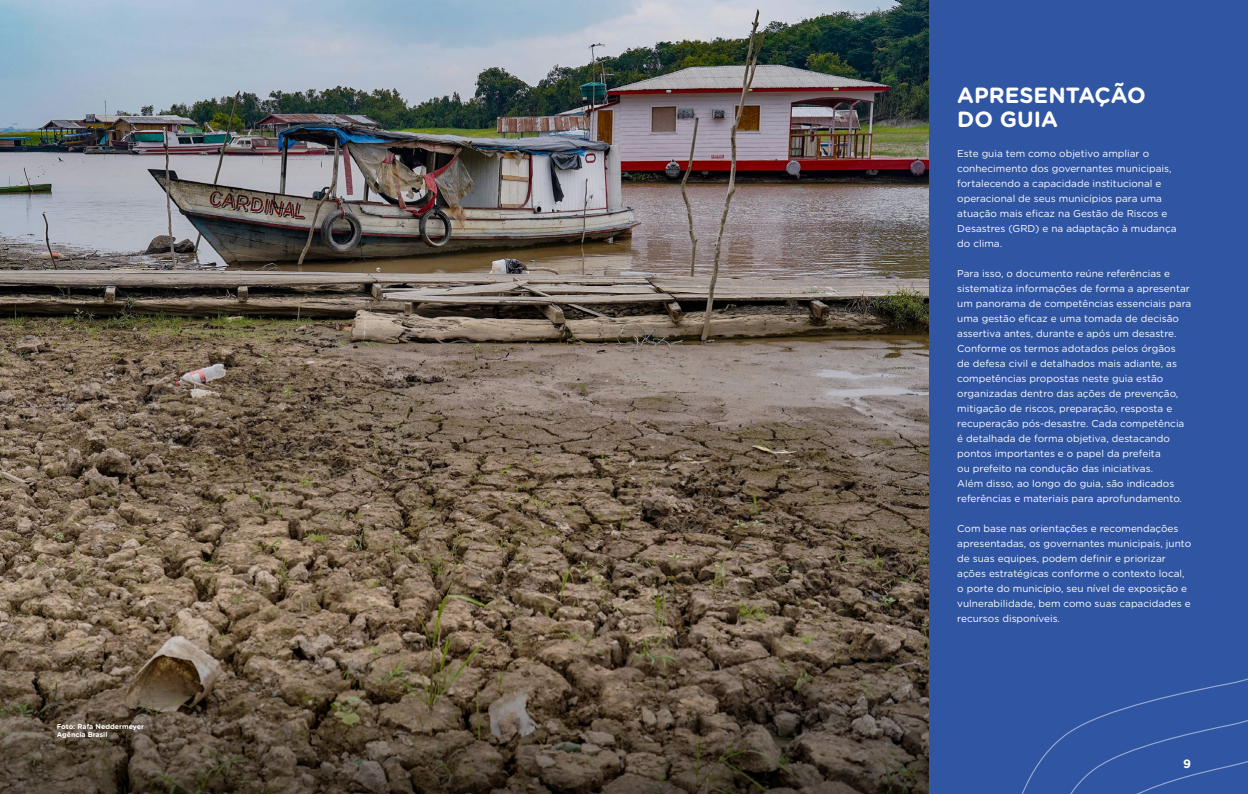
<style>
.page{position:relative;width:1248px;height:794px;background:#fff}
.page>*{position:absolute;margin:0;border:0;box-sizing:border-box;transform-origin:0 0}
.t1{font:700 22px/24px "Gotham Rounded";color:#fff}
.t2{font:700 12px "Gotham Rounded";color:#fff}
.t3{font:10px/15px "Gotham Rounded";color:#fff}
.t4{font:700 7px/8.4px "Gotham Rounded";color:#fff}
</style>
<div class="page">
<div style="left:0;top:0;width:1247px;height:794px;background:#3055a3"></div>
<img style="left:0;top:0;width:928px;height:625px">
<svg style="left:1021px;top:678px;width:226px;height:116px"></svg>
<svg style="left:0;top:625px;width:928px;height:169px;background:#584b3b"></svg>
<p class="t4" style="left:57px;top:722px;width:89px">Foto: Rafa Neddermeyer<br>Agência Brasil</p>
<h1 class="t1" style="left:957px;top:82px;width:190px">APRESENTAÇÃO<br>DO GUIA</h1>
<p class="t3" style="left:957px;top:145px;width:221px">Este guia tem como objetivo ampliar o conhecimento dos governantes municipais, fortalecendo a capacidade institucional e operacional de seus municípios para uma atuação mais eficaz na Gestão de Riscos e Desastres (GRD) e na adaptação à mudança do clima.</p>
<p class="t3" style="left:957px;top:265px;width:235px">Para isso, o documento reúne referências e sistematiza informações de forma a apresentar um panorama de competências essenciais para uma gestão eficaz e uma tomada de decisão assertiva antes, durante e após um desastre.<br>Conforme os termos adotados pelos órgãos<br>de defesa civil e detalhados mais adiante, as competências propostas neste guia estão organizadas dentro das ações de prevenção, mitigação de riscos, preparação, resposta e recuperação pós-desastre. Cada competência é detalhada de forma objetiva, destacando pontos importantes e o papel da prefeita<br>ou prefeito na condução das iniciativas.<br>Além disso, ao longo do guia, são indicados referências e materiais para aprofundamento.</p>
<p class="t3" style="left:957px;top:520px;width:235px">Com base nas orientações e recomendações apresentadas, os governantes municipais, junto de suas equipes, podem definir e priorizar ações estratégicas conforme o contexto local, o porte do município, seu nível de exposição e vulnerabilidade, bem como suas capacidades e recursos disponíveis.</p>
<p class="t2" style="left:1183px;top:754px;width:9px">9</p>
</div>
